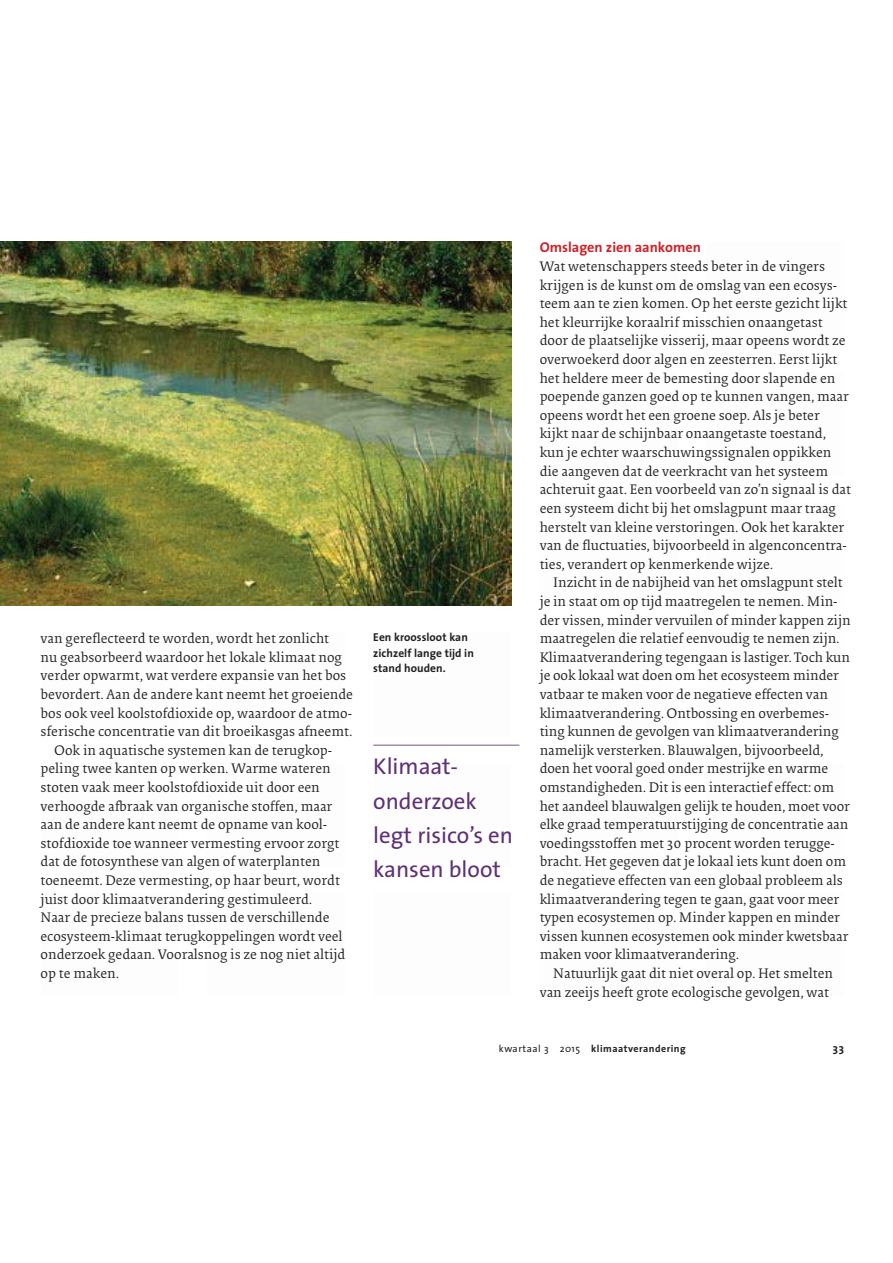
<style>
.page{position:relative;width:893px;height:1263px;background:#fff}
.page>*{position:absolute;margin:0;border:0;box-sizing:border-box;transform-origin:0 0}
.t1{font:22.95px/34.3px "The Sans";color:#5f3075}
.t2{font:14.25px/18.6px "Collis Roman Txt";color:#231f20}
.t3{font:700 14.25px "The Sans";color:#c9252b}
.t4{font:700 11.4px/15.8px "The Sans";letter-spacing:.005em;color:#231f20}
.t5{font:700 10.05px "The Sans";letter-spacing:.05em;color:#231f20}
.s1{font-weight:400}
</style>
<div class="page">
<img style="left:0;top:242px;width:511px;height:364px">
<hr style="left:373px;top:745px;width:146px;height:1px;background:#a085a9">
<p class="t2" style="left:41px;top:631px;width:290px">van gereflecteerd te worden, wordt het zonlicht</p>
<p class="t2" style="left:41px;top:649px;width:303px">nu geabsorbeerd waardoor het lokale klimaat nog</p>
<p class="t2" style="left:41px;top:668px;width:307px">verder opwarmt, wat verdere expansie van het bos</p>
<p class="t2" style="left:41px;top:686px;width:314px">bevordert. Aan de andere kant neemt het groeiende</p>
<p class="t2" style="left:41px;top:705px;width:313px">bos ook veel koolstofdioxide op, waardoor de atmo-</p>
<p class="t2" style="left:41px;top:724px;width:313px">sferische concentratie van dit broeikasgas afneemt.</p>
<p class="t2" style="left:54px;top:742px;width:279px">Ook in aquatische systemen kan de terugkop-</p>
<p class="t2" style="left:41px;top:761px;width:292px">peling twee kanten op werken. Warme wateren</p>
<p class="t2" style="left:41px;top:779px;width:281px">stoten vaak meer koolstofdioxide uit door een</p>
<p class="t2" style="left:41px;top:798px;width:293px">verhoogde afbraak van organische stoffen, maar</p>
<p class="t2" style="left:41px;top:817px;width:288px">aan de andere kant neemt de opname van kool-</p>
<p class="t2" style="left:41px;top:835px;width:300px">stofdioxide toe wanneer vermesting ervoor zorgt</p>
<p class="t2" style="left:41px;top:854px;width:281px">dat de fotosynthese van algen of waterplanten</p>
<p class="t2" style="left:41px;top:872px;width:301px">toeneemt. Deze vermesting, op haar beurt, wordt</p>
<p class="t2" style="left:41px;top:891px;width:273px">juist door klimaatverandering gestimuleerd.</p>
<p class="t2" style="left:41px;top:910px;width:290px">Naar de precieze balans tussen de verschillende</p>
<p class="t2" style="left:41px;top:928px;width:303px">ecosysteem-klimaat terugkoppelingen wordt veel</p>
<p class="t2" style="left:41px;top:947px;width:306px">onderzoek gedaan. Vooralsnog is ze nog niet altijd</p>
<p class="t2" style="left:41px;top:965px;width:80px">op te maken.</p>
<p class="t4" style="left:373px;top:630px;width:102px">Een kroossloot kan zichzelf lange tijd in stand houden.</p>
<h1 class="t1" style="left:373px;top:752px;width:141px">Klimaat&shy;onderzoek legt risico’s en kansen bloot</h1>
<p class="t3" style="left:540px;top:241px;width:163px">Omslagen zien aankomen</p>
<p class="t2" style="left:540px;top:258px;width:313px">Wat wetenschappers steeds beter in de vingers krijgen is de kunst om de omslag van een ecosys&shy;teem aan te zien komen. Op het eerste gezicht lijkt het kleurrijke koraalrif misschien onaangetast door de plaatselijke visserij, maar opeens wordt ze overwoekerd door algen en zeesterren. Eerst lijkt het heldere meer de bemesting door slapende en poepende ganzen goed op te kunnen vangen, maar opeens wordt het een groene soep. Als je beter kijkt naar de schijnbaar onaangetaste toestand, kun je echter waarschuwingssignalen oppikken die aangeven dat de veerkracht van het systeem achteruit gaat. Een voorbeeld van zo’n signaal is dat een systeem dicht bij het omslagpunt maar traag herstelt van kleine verstoringen. Ook het karakter van de fluctuaties, bijvoorbeeld in algenconcentra&shy;ties, verandert op kenmerkende wijze.</p>
<p class="t2" style="left:540px;top:575px;width:312px;text-indent:14px">Inzicht in de nabijheid van het omslagpunt stelt je in staat om op tijd maatregelen te nemen. Min&shy;der vissen, minder vervuilen of minder kappen zijn maatregelen die relatief eenvoudig te nemen zijn.<br>Klimaatverandering tegengaan is lastiger. Toch kun je ook lokaal wat doen om het ecosysteem minder vatbaar te maken voor de negatieve effecten van klimaatverandering. Ontbossing en overbemes&shy;ting kunnen de gevolgen van klimaatverandering namelijk versterken. Blauwalgen, bijvoorbeeld, doen het vooral goed onder mestrijke en warme omstandigheden. Dit is een interactief effect: om het aandeel blauwalgen gelijk te houden, moet voor elke graad temperatuurstijging de concentratie aan voedingsstoffen met 30 procent worden terugge&shy;bracht. Het gegeven dat je lokaal iets kunt doen om de negatieve effecten van een globaal probleem als klimaatverandering tegen te gaan, gaat voor meer typen ecosystemen op. Minder kappen en minder vissen kunnen ecosystemen ook minder kwetsbaar maken voor klimaatverandering.</p>
<p class="t2" style="left:540px;top:965px;width:295px;text-align:right">Natuurlijk gaat dit niet overal op. Het smelten van zeeijs heeft grote ecologische gevolgen, wat</p>
<p class="t5" style="left:499px;top:1045px;width:188px"><span class="s1">kwartaal 3 2015</span> klimaatverandering</p>
<p class="t4" style="left:833px;top:1041px;width:13px">33</p>
</div>
